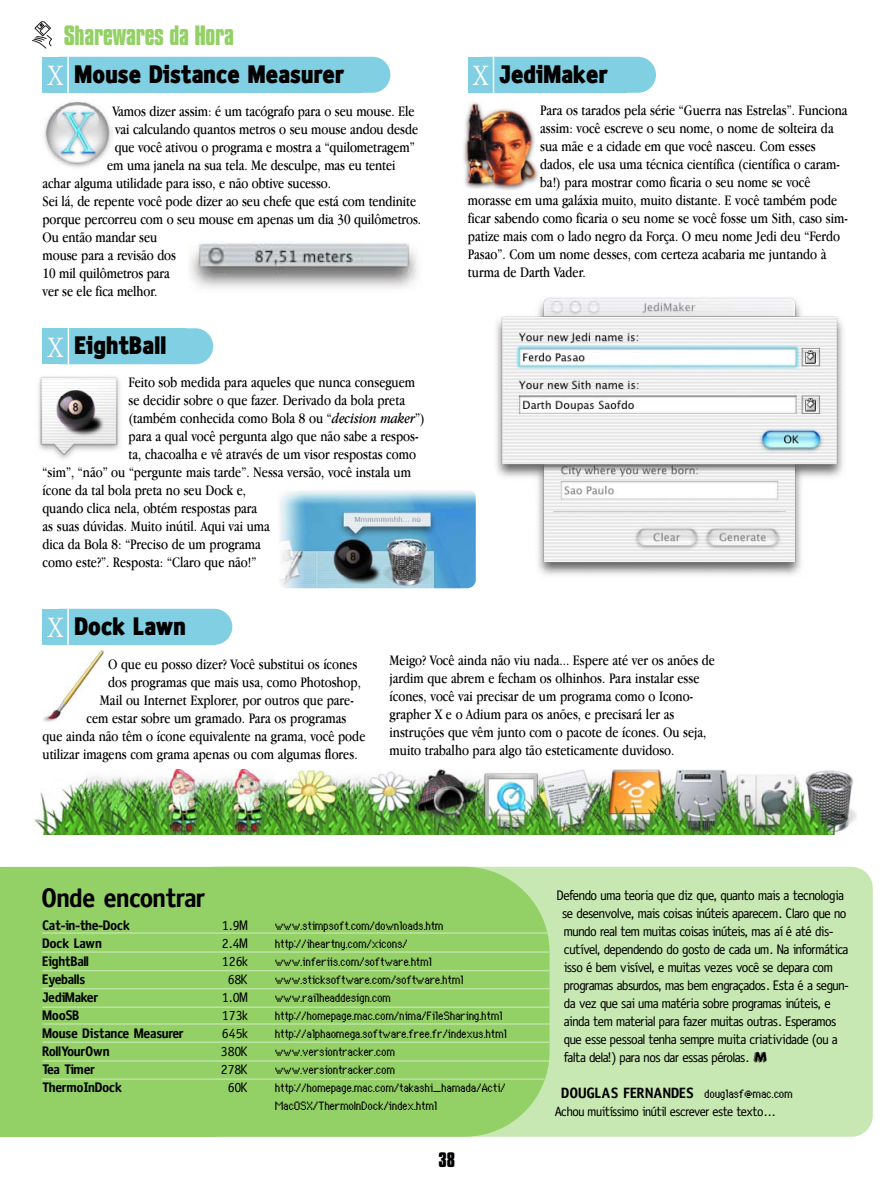
<style>
.page{position:relative;width:893px;height:1191px;background:#fff}
.page>*{position:absolute;margin:0;border:0;box-sizing:border-box;transform-origin:0 0}
.t1{font:700 27px "Obscena";color:#000}
.t2{font:800 24px "Oficina";color:#000}
.t3{font:700 24px "Compacta BT";letter-spacing:-.015em;color:#93d066}
.t4{font:700 18px "Compacta BT";color:#000}
.t5{font:15px/18px "Macmania Garamond Normal";color:#000}
.t6{font:700 15px "Obscena";letter-spacing:.015em;color:#000}
.t7{font:13.95px/18px "Obscena";color:#000}
.t8{font:700 13.95px "Obscena";color:#000}
.t9{font:13.5px/18px "Genoveva";color:#000}
.t10{font:13.5px "Obscena";color:#000}
.s1{font-family:"Macmania Garamond";font-weight:300;font-size:30.75px;color:#fff}
.s2{font-style:italic}
.s3{font-family:"Macmania Garamond Normal"}
.s4{font-family:"Genoveva";font-weight:400;font-size:13.5px}
</style>
<div class="page">
<img style="left:44px;top:101px;width:68px;height:67px">
<img style="left:463px;top:102px;width:77px;height:88px">
<img style="left:34px;top:770px;width:823px;height:65px">
<div style="left:473px;top:867px;width:399px;height:270px;background:#c8e8b3"></div>
<div style="left:0;top:867px;width:216px;height:270px;background:#93d066"></div>
<svg style="left:32px;top:21px;width:20px;height:28px"></svg>
<img style="left:278px;top:489px;width:198px;height:99px;border-radius:9px">
<img style="left:38px;top:376px;width:82px;height:83px">
<div style="left:133px;top:867px;width:416px;height:270px;background:#93d066;border-radius:85px"></div>
<hr style="left:43px;top:1078px;width:501px;height:2px;background:#bee2a3">
<hr style="left:43px;top:951px;width:506px;height:2px;background:#bee2a3">
<hr style="left:43px;top:932px;width:504px;height:2px;background:#bee2a3">
<hr style="left:43px;top:970px;width:506px;height:1px;background:#bee2a3">
<hr style="left:43px;top:1006px;width:506px;height:2px;background:#bee2a3">
<hr style="left:43px;top:988px;width:506px;height:1px;background:#bee2a3">
<hr style="left:43px;top:1041px;width:506px;height:2px;background:#bee2a3">
<hr style="left:43px;top:1060px;width:506px;height:2px;background:#bee2a3">
<hr style="left:43px;top:1023px;width:506px;height:2px;background:#bee2a3">
<div style="left:468px;top:57px;width:188px;height:36px;background:#81cfe2;border-radius:18px"></div>
<div style="left:468px;top:57px;width:158px;height:36px;background:#81cfe2"></div>
<hr style="left:492px;top:57px;width:2px;height:36px;background:#fff">
<img style="left:496px;top:297px;width:347px;height:278px">
<img style="left:43px;top:651px;width:60px;height:72px">
<div style="left:43px;top:328px;width:170px;height:36px;background:#81cfe2;border-radius:18px"></div>
<div style="left:43px;top:328px;width:143px;height:36px;background:#81cfe2"></div>
<hr style="left:68px;top:328px;width:1px;height:36px;background:#fff">
<div style="left:43px;top:57px;width:347px;height:36px;background:#81cfe2;border-radius:18px"></div>
<div style="left:43px;top:57px;width:318px;height:36px;background:#81cfe2"></div>
<hr style="left:67px;top:57px;width:2px;height:36px;background:#fff">
<div style="left:43px;top:609px;width:189px;height:36px;background:#81cfe2;border-radius:18px"></div>
<div style="left:43px;top:609px;width:173px;height:36px;background:#81cfe2"></div>
<hr style="left:67px;top:609px;width:2px;height:36px;background:#fff">
<img style="left:189px;top:242px;width:229px;height:46px">
<h2 class="t3" style="left:64px;top:25px;width:172px">Sharewares da Hora</h2>
<h2 class="t2" style="left:48px;top:65px;width:299px"><span class="s1">X</span> Mouse Distance Measurer</h2>
<p class="t5" style="left:112px;top:103px;width:304px">Vamos dizer assim: é um tacógrafo para o seu mouse. Ele</p>
<p class="t5" style="left:115px;top:121px;width:304px">vai calculando quantos metros o seu mouse andou desde</p>
<p class="t5" style="left:115px;top:139px;width:301px">que você ativou o programa e mostra a “quilometragem”</p>
<p class="t5" style="left:107px;top:157px;width:290px">em uma janela na sua tela. Me desculpe, mas eu tentei</p>
<p class="t5" style="left:43px;top:175px;width:290px">achar alguma utilidade para isso, e não obtive sucesso.</p>
<p class="t5" style="left:43px;top:193px;width:375px">Sei lá, de repente você pode dizer ao seu chefe que está com tendinite</p>
<p class="t5" style="left:43px;top:211px;width:380px">porque percorreu com o seu mouse em apenas um dia 30 quilômetros.</p>
<p class="t5" style="left:43px;top:229px;width:116px">Ou então mandar seu</p>
<p class="t5" style="left:43px;top:247px;width:135px">mouse para a revisão dos</p>
<p class="t5" style="left:43px;top:265px;width:129px">10 mil quilômetros para</p>
<p class="t5" style="left:43px;top:283px;width:116px">ver se ele fica melhor.</p>
<h2 class="t2" style="left:48px;top:337px;width:121px"><span class="s1">X</span> EightBall</h2>
<p class="t5" style="left:129px;top:374px;width:288px">Feito sob medida para aqueles que nunca conseguem</p>
<p class="t5" style="left:129px;top:392px;width:278px">se decidir sobre o que fazer. Derivado da bola preta</p>
<p class="t5" style="left:129px;top:410px;width:297px">(também conhecida como Bola 8 ou “<span class="s2">decision maker</span>”)</p>
<p class="t5" style="left:129px;top:428px;width:291px">para a qual você pergunta algo que não sabe a respos-</p>
<p class="t5" style="left:129px;top:446px;width:289px">ta, chacoalha e vê através de um visor respostas como</p>
<p class="t5" style="left:43px;top:464px;width:370px">“sim”, “não” ou “pergunte mais tarde”. Nessa versão, você instala um</p>
<p class="t5" style="left:43px;top:482px;width:205px">ícone da tal bola preta no seu Dock e,</p>
<p class="t5" style="left:43px;top:500px;width:216px">quando clica nela, obtém respostas para</p>
<p class="t5" style="left:43px;top:518px;width:229px">as suas dúvidas. Muito inútil. Aqui vai uma</p>
<p class="t5" style="left:43px;top:536px;width:220px">dica da Bola 8: “Preciso de um programa</p>
<p class="t5" style="left:43px;top:554px;width:215px">como este?”. Resposta: “Claro que não!”</p>
<h2 class="t2" style="left:48px;top:617px;width:140px"><span class="s1">X</span> Dock Lawn</h2>
<h2 class="t2" style="left:473px;top:65px;width:137px"><span class="s1">X</span> JediMaker</h2>
<p class="t5" style="left:540px;top:103px;width:309px">Para os tarados pela série “Guerra nas Estrelas”. Funciona</p>
<p class="t5" style="left:540px;top:121px;width:295px">assim: você escreve o seu nome, o nome de solteira da</p>
<p class="t5" style="left:540px;top:139px;width:277px">sua mãe e a cidade em que você nasceu. Com esses</p>
<p class="t5" style="left:540px;top:157px;width:301px">dados, ele usa uma técnica científica (científica o caram-</p>
<p class="t5" style="left:540px;top:175px;width:272px">ba!) para mostrar como ficaria o seu nome se você</p>
<p class="t5" style="left:468px;top:193px;width:370px">morasse em uma galáxia muito, muito distante. E você também pode</p>
<p class="t5" style="left:468px;top:211px;width:381px">ficar sabendo como ficaria o seu nome se você fosse um Sith, caso sim-</p>
<p class="t5" style="left:468px;top:229px;width:374px">patize mais com o lado negro da Força. O meu nome Jedi deu “Ferdo</p>
<p class="t5" style="left:468px;top:247px;width:360px">Pasao”. Com um nome desses, com certeza acabaria me juntando à</p>
<p class="t5" style="left:468px;top:265px;width:119px">turma de Darth Vader.</p>
<p class="t5" style="left:108px;top:656px;width:251px">O que eu posso dizer? Você substitui os ícones</p>
<p class="t5" style="left:108px;top:674px;width:254px">dos programas que mais usa, como Photoshop,</p>
<p class="t5" style="left:100px;top:692px;width:255px">Mail ou Internet Explorer, por outros que pare-</p>
<p class="t5" style="left:86px;top:710px;width:261px">cem estar sobre um gramado. Para os programas</p>
<p class="t5" style="left:43px;top:728px;width:324px">que ainda não têm o ícone equivalente na grama, você pode</p>
<p class="t5" style="left:43px;top:746px;width:316px">utilizar imagens com grama apenas ou com algumas flores.</p>
<p class="t5" style="left:389px;top:652px;width:327px">Meigo? Você ainda não viu nada... Espere até ver os anões de jardim que abrem e fecham os olhinhos. Para instalar esse ícones, você vai precisar de um programa como o Icono&shy;grapher X e o Adium para os anões, e precisará ler as instruções que vêm junto com o pacote de ícones. Ou seja, muito trabalho para algo tão esteticamente duvidoso.</p>
<h1 class="t1" style="left:42px;top:889px;width:165px">Onde encontrar</h1>
<p class="t8" style="left:43px;top:920px;width:89px">Cat-in-the-Dock</p>
<p class="t7" style="left:222px;top:917px;width:28px">1.9M</p>
<p class="t9" style="left:275px;top:916px;width:170px">www.stimpsoft.com/downloads.htm</p>
<p class="t8" style="left:43px;top:938px;width:61px">Dock Lawn</p>
<p class="t7" style="left:222px;top:935px;width:28px">2.4M</p>
<p class="t9" style="left:275px;top:934px;width:134px">http://iheartny.com/xicons/</p>
<p class="t8" style="left:43px;top:956px;width:48px">EightBall</p>
<p class="t7" style="left:222px;top:953px;width:28px">126k</p>
<p class="t9" style="left:275px;top:952px;width:158px">www.inferiis.com/software.html</p>
<p class="t8" style="left:43px;top:974px;width:44px">Eyeballs</p>
<p class="t7" style="left:228px;top:971px;width:22px">68K</p>
<p class="t9" style="left:275px;top:970px;width:190px">www.sticksoftware.com/software.html</p>
<p class="t8" style="left:43px;top:992px;width:57px">JediMaker</p>
<p class="t7" style="left:222px;top:989px;width:28px">1.0M</p>
<p class="t9" style="left:275px;top:988px;width:117px">www.railheaddesign.com</p>
<p class="t8" style="left:43px;top:1010px;width:39px">MooSB</p>
<p class="t7" style="left:222px;top:1007px;width:28px">173k</p>
<p class="t9" style="left:275px;top:1006px;width:229px">http://homepage.mac.com/nima/FileSharing.html</p>
<p class="t8" style="left:43px;top:1028px;width:143px">Mouse Distance Measurer</p>
<p class="t7" style="left:222px;top:1025px;width:28px">645k</p>
<p class="t9" style="left:275px;top:1024px;width:233px">http://alphaomega.software.free.fr/indexus.html</p>
<p class="t8" style="left:43px;top:1046px;width:69px">RollYourOwn</p>
<p class="t7" style="left:221px;top:1043px;width:29px">380K</p>
<p class="t9" style="left:275px;top:1042px;width:121px">www.versiontracker.com</p>
<p class="t8" style="left:43px;top:1064px;width:54px">Tea Timer</p>
<p class="t7" style="left:221px;top:1061px;width:29px">278K</p>
<p class="t9" style="left:275px;top:1060px;width:121px">www.versiontracker.com</p>
<p class="t8" style="left:43px;top:1082px;width:81px">ThermoInDock</p>
<p class="t7" style="left:228px;top:1079px;width:22px">60K</p>
<p class="t9" style="left:275px;top:1078px;width:232px">http://homepage.mac.com/takashi_hamada/Acti/<br>MacOSX/ThermoInDock/index.html</p>
<p class="t4" style="left:438px;top:1151px;width:18px">38</p>
<p class="t7" style="left:563px;top:887px;width:288px;text-indent:-6px">Defendo uma teoria que diz que, quanto mais a tecnologia se desenvolve, mais coisas inúteis aparecem. Claro que no mundo real tem muitas coisas inúteis, mas aí é até dis&shy;cutível, dependendo do gosto de cada um. Na informática isso é bem visível, e muitas vezes você se depara com programas absurdos, mas bem engraçados. Esta é a segun&shy;da vez que sai uma matéria sobre programas inúteis, e ainda tem material para fazer muitas outras. Esperamos que esse pessoal tenha sempre muita criatividade (ou a falta dela!) para nos dar essas pérolas. <span class="s3">µ</span></p>
<p class="t6" style="left:562px;top:1088px;width:233px">DOUGLAS FERNANDES <span class="s4">douglasf@mac.com</span></p>
<p class="t10" style="left:555px;top:1107px;width:222px">Achou muitíssimo inútil escrever este texto...</p>
</div>
